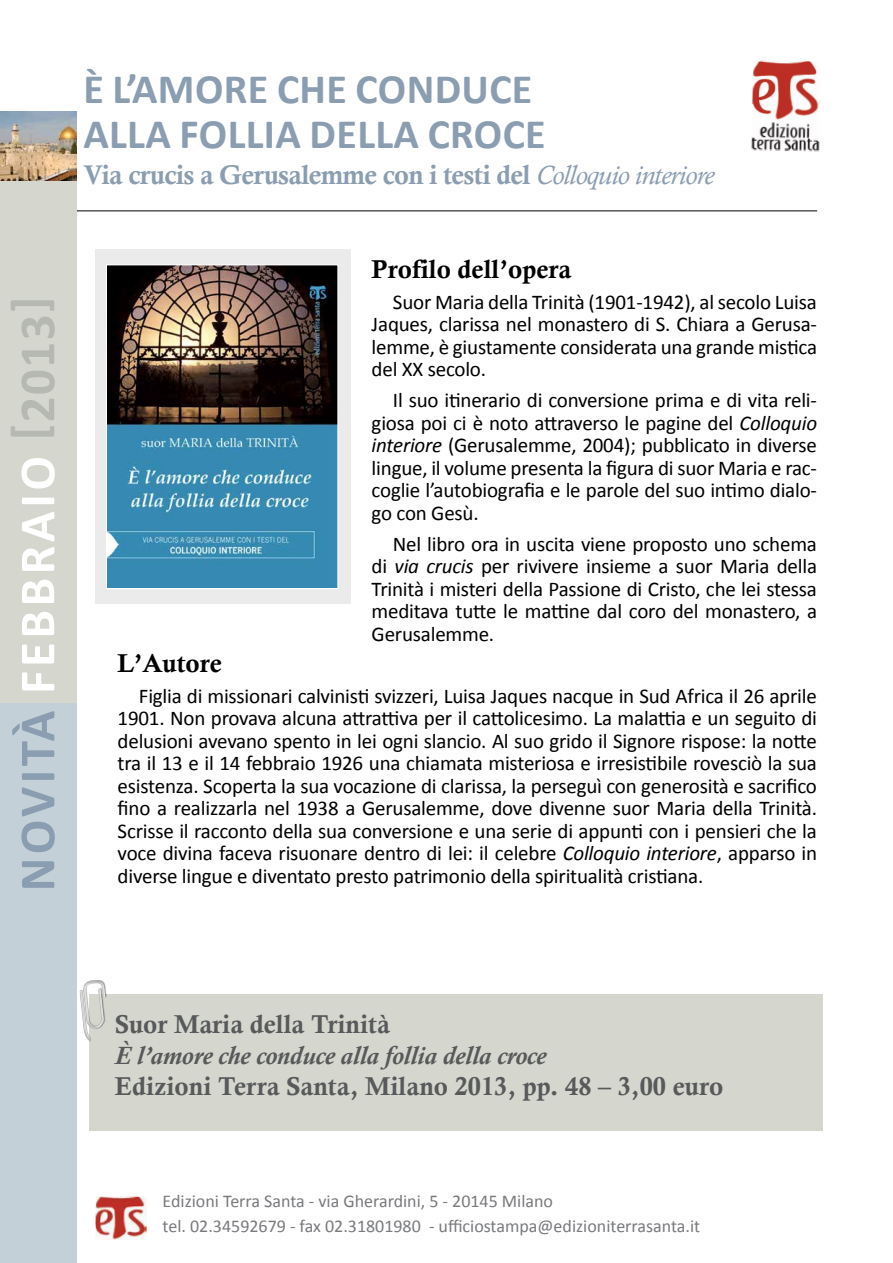
<style>
.page{position:relative;width:893px;height:1263px;background:#fff}
.page>*{position:absolute;margin:0;border:0;box-sizing:border-box;transform-origin:0 0}
.t1{font:700 51px "Calibri";letter-spacing:.07em;color:#fff}
.t2{font:700 51px "Calibri";color:#b6b9b2}
.t3{font:700 42px/45px "Calibri";letter-spacing:.01em;color:#8a9db1}
.t4{font:27px "Calis MT Bol";letter-spacing:-.025em;color:#8a9db1}
.t5{font:25.8px "Calis MT Bol";color:#58595b}
.t6{font:25.8px "Calis MT Bol";color:#000}
.t7{font:italic 700 25.5px "Calisto";letter-spacing:-.01em;color:#58595b}
.t8{font:21px/22.5px "Calibri";letter-spacing:-.01em;color:#000;text-align:right}
.t9{font:18px "Calibri";color:#797a7d}
.s1{color:#8a9db1}
.s2{color:#b6b9b2}
.s3{font-family:"Calisto";font-style:italic}
.s4{font-style:italic}
</style>
<div class="page">
<img style="left:95px;top:1196px;width:52px;height:44px">
<img style="left:752px;top:61px;width:68px;height:90px">
<div style="left:95px;top:250px;width:255px;height:354px;background:#ebebec"></div>
<div style="left:0;top:702px;width:77px;height:561px;background:#c4d0d7"></div>
<hr style="left:77px;top:210px;width:740px;height:1px;background:#000">
<div style="left:0;top:163px;width:77px;height:539px;background:#d5d7ce"></div>
<img style="left:0;top:111px;width:77px;height:70px">
<img style="left:108px;top:267px;width:228px;height:320px">
<div style="left:106px;top:265px;width:232px;height:324px;border:1px solid #fff"></div>
<div style="left:89px;top:994px;width:734px;height:136px;background:#d5d7ce"></div>
<div style="left:80px;top:980px;width:27px;height:62px;background:#000;opacity:.43"></div>
<img style="left:80px;top:981px;width:25px;height:60px">
<h1 class="t2" style="left:0;top:313px;width:18px;rotate:-90deg">[</h1>
<h1 class="t1" style="left:6px;top:891px;width:578px;rotate:-90deg"><span class="s1">NOVITÀ</span> FEBBRAIO <span class="s2">2013</span></h1>
<h1 class="t2" style="left:0;top:441px;width:18px;rotate:-90deg">]</h1>
<h2 class="t3" style="left:83px;top:64px;width:464px">’LÈ AMORE CHE CONDUCE<br>ALLA FOLLIA DELLA CROCE</h2>
<p class="t4" style="left:83px;top:159px;width:633px">Via crucis a Gerusalemme con i testi del <span class="s3">Colloquio interiore</span></p>
<p class="t6" style="left:372px;top:254px;width:201px">Profilo dell’opera</p>
<p class="t8" style="left:372px;top:278px;width:447px;line-height:45px">Suor Maria della Trinità (1901-1942 ,) al secolo Luisa lemme è, giustamente considerata una grande mistica</p>
<p class="t8" style="left:372px;top:301px;width:447px;line-height:45px;text-align:left">Jaques, clarissa nel monastero di .S Chiara a Gerusa&shy;del XX secolo.</p>
<p class="t8" style="left:372px;top:410px;width:447px">giosa poi ci è noto attraverso le pagine del <span class="s4">Colloquio</span></p>
<p class="t8" style="left:372px;top:377px;width:447px;line-height:45px">Il suo itinerario di conversione prima e di vita reli&shy;<span class="s4">interiore</span> (Gerusalemme, 2004); pubblicato in diverse</p>
<p class="t8" style="left:372px;top:455px;width:447px">lingue il, volume presenta la figura di suor Maria e rac-</p>
<p class="t8" style="left:372px;top:478px;width:447px">coglie ’l autobiografia lee parole del suo intimo dialo-</p>
<p class="t8" style="left:372px;top:500px;width:109px">go con Gesù.</p>
<p class="t8" style="left:372px;top:531px;width:447px;text-align:justify;text-indent:21px">Nel libro ora in uscita viene proposto uno schema di <span class="s4">via crucis</span> per rivivere insieme a suor Maria della Trinità i misteri della Passione di Cristo, che lei stessa meditava tutte le mattine dal coro del monastero a, Gerusalemme.</p>
<p class="t6" style="left:118px;top:648px;width:106px">L’Autore</p>
<p class="t8" style="left:118px;top:683px;width:701px;text-align:justify;text-indent:21px">Figlia di missionari calvinisti svizzeri, Luisa Jaques nacque in Sud Africa il 26 aprile 1901. Non provava alcuna attrattiva per il cattolicesimo. La malattia e un seguito di delusioni avevano spento in lei ogni slancio. Al suo grido il Signore rispose la: notte tra il 13 ile 14 febbraio 1926 una chiamata misteriosa e irresistibile rovesciò la sua esistenza. Scoperta la sua vocazione di clarissa la, perseguì con generosità e sacrifico fino a realizzarla nel 1938 a Gerusalemme, dove divenne suor Maria della Trinità.<br>Scrisse il racconto della sua conversione e una serie di appunti con i pensieri che la voce divina faceva risuonare dentro di lei il: celebre <span class="s4">Colloquio interiore</span>, apparso in</p>
<p class="t8" style="left:118px;top:863px;width:587px">diverse lingue e diventato presto patrimonio della spiritualità cristiana.</p>
<p class="t5" style="left:115px;top:1010px;width:277px">Suor Maria della Trinità</p>
<p class="t7" style="left:115px;top:1040px;width:433px">È ’l amore che conduce alla follia della croce</p>
<p class="t5" style="left:115px;top:1071px;width:610px">Edizioni Terra Santa, Milano 2013, pp. 48 – 3,00 euro</p>
<p class="t9" style="left:163px;top:1189px;width:392px">Edizioni Terra Santa - via Gherardini -5, 20145 Milano</p>
<p class="t9" style="left:429px;top:1215px;width:273px">- ufficiostampa@edizioniterrasanta i t.</p>
<p class="t9" style="left:163px;top:1215px;width:260px">tel. 02.34592679 - fax 02.31801980</p>
</div>
